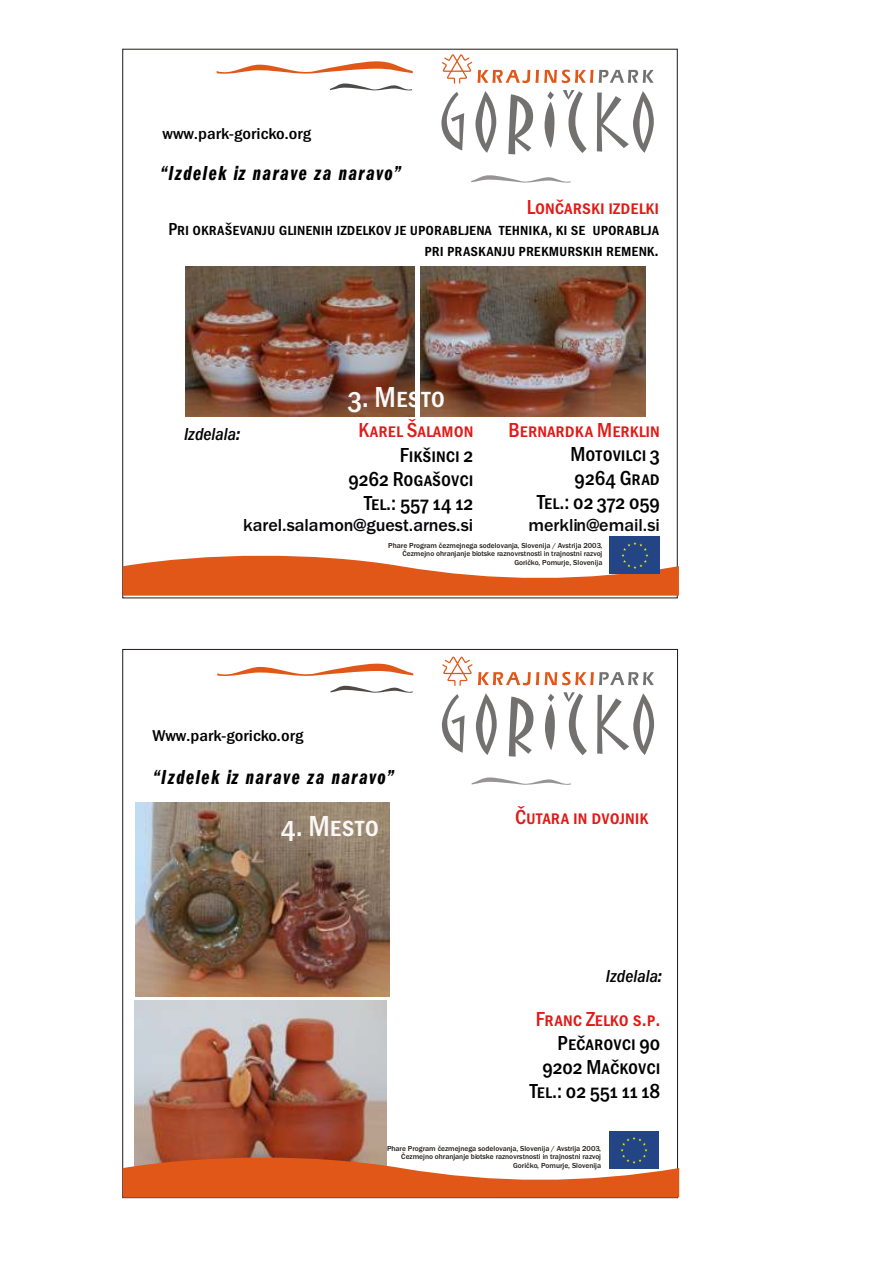
<style>
.page{position:relative;width:894px;height:1263px;background:#fff}
.page>*{position:absolute;margin:0;border:0;box-sizing:border-box;transform-origin:0 0}
.t1{font:500 condensed 30px "Franklin Got SC Itc TEE";letter-spacing:.005em;color:#fafafa}
.t2{font:500 condensed 30px "Franklin Got SC Itc TEE";letter-spacing:.005em;color:#faf7f5}
.t3{font:500 condensed 21px/24.2px "Franklin Got SC Itc TEE";color:#000;text-align:right}
.t4{font:500 condensed 21px "Franklin Got SC Itc TEE";color:#e01a17}
.t5{font:21px "Franklin Got Itc TEE Demi Comp Ital";letter-spacing:.07em;color:#000}
.t6{font:500 condensed 18px/20.7px "Franklin Got SC Itc TEE";color:#000;text-align:right}
.t7{font:500 18px "Franklin Got Itc TEE";color:#050508}
.t8{font:italic 500 condensed 18px "Franklin Got Itc TEE";color:#000}
.t9{font:500 18px "Franklin Got Itc TEE";color:#08080a}
.t10{font:500 condensed 16.35px "Franklin Got Itc TEE";color:#000;scale:1.15 1}
.t11{font:500 7.5px/8.6px "Franklin Got Itc TEE";color:#1f1a17;text-align:right}
.s1{font-family:"Franklin Got Itc TEE Demi Comp Ital";font-weight:400;font-style:normal;font-stretch:normal}
</style>
<div class="page">
<svg style="left:471px;top:175px;width:100px;height:8px"></svg>
<svg style="left:441px;top:92px;width:23px;height:59px"></svg>
<svg style="left:475px;top:91px;width:21px;height:62px"></svg>
<svg style="left:508px;top:94px;width:25px;height:60px"></svg>
<svg style="left:545px;top:91px;width:9px;height:57px"></svg>
<svg style="left:563px;top:90px;width:24px;height:63px"></svg>
<svg style="left:597px;top:91px;width:57px;height:62px"></svg>
<svg style="left:442px;top:54px;width:212px;height:29px"></svg>
<svg style="left:330px;top:83px;width:82px;height:8px"></svg>
<svg style="left:217px;top:61px;width:196px;height:13px"></svg>
<div style="left:610px;top:536px;width:50px;height:38px;background:#244585"></div>
<svg style="left:123px;top:542px;width:556px;height:54px"></svg>
<img style="left:185px;top:266px;width:230px;height:151px">
<img style="left:420px;top:266px;width:225px;height:150px">
<img style="left:134px;top:1001px;width:253px;height:136px">
<img style="left:135px;top:803px;width:255px;height:193px">
<svg style="left:472px;top:777px;width:99px;height:8px"></svg>
<svg style="left:442px;top:694px;width:23px;height:59px"></svg>
<svg style="left:476px;top:693px;width:21px;height:62px"></svg>
<svg style="left:509px;top:697px;width:24px;height:60px"></svg>
<svg style="left:545px;top:694px;width:10px;height:56px"></svg>
<svg style="left:563px;top:692px;width:24px;height:63px"></svg>
<svg style="left:597px;top:693px;width:57px;height:62px"></svg>
<svg style="left:545px;top:672px;width:109px;height:13px"></svg>
<svg style="left:442px;top:657px;width:97px;height:29px"></svg>
<svg style="left:330px;top:686px;width:83px;height:7px"></svg>
<svg style="left:217px;top:663px;width:196px;height:13px"></svg>
<div style="left:609px;top:1131px;width:50px;height:38px;background:#244585"></div>
<svg style="left:123px;top:1137px;width:556px;height:60px"></svg>
<h3 class="t10" style="left:163px;top:127px;width:131px">www.park-goricko.org</h3>
<h2 class="t5" style="left:160px;top:164px;width:242px">“Izdelek iz narave za naravo”</h2>
<h2 class="t4" style="left:527px;top:198px;width:134px">Lončarski izdelki</h2>
<h3 class="t6" style="left:168px;top:220px;width:492px">Pri okraševanju glinenih izdelkov je uporabljena tehnika, ki se uporablja pri praskanju prekmurskih remenk.</h3>
<h1 class="t1" style="left:348px;top:385px;width:99px">3. Mesto</h1>
<h2 class="t4" style="left:358px;top:422px;width:117px">Karel Šalamon</h2>
<h2 class="t3" style="left:348px;top:444px;width:126px">Fikšinci 2<br>9262 Rogašovci<br>Tel.: 557 14 12</h2>
<h3 class="t7" style="left:243px;top:518px;width:231px">karel.salamon@guest.arnes.si</h3>
<h3 class="t8" style="left:184px;top:426px;width:58px">Izdelala<span class="s1">:</span></h3>
<h2 class="t4" style="left:508px;top:421px;width:153px">Bernardka Merklin</h2>
<h2 class="t3" style="left:537px;top:444px;width:124px">Motovilci 3<br>9264 Grad<br>Tel.: 02 372 059</h2>
<h3 class="t9" style="left:528px;top:517px;width:133px">merklin@email.si</h3>
<p class="t11" style="left:388px;top:541px;width:216px">Phare Program čezmejnega sodelovanja, Slovenija / Avstrija 2003,<br>Čezmejno ohranjanje biotske raznovrstnosti in trajnostni razvoj<br>Goričko, Pomurje, Slovenija</p>
<h3 class="t10" style="left:152px;top:729px;width:133px">Www.park-goricko.org</h3>
<h2 class="t5" style="left:153px;top:768px;width:242px">“Izdelek iz narave za naravo”</h2>
<h1 class="t2" style="left:281px;top:813px;width:100px">4. Mesto</h1>
<h2 class="t4" style="left:515px;top:809px;width:135px">Čutara in dvojnik</h2>
<h3 class="t8" style="left:606px;top:968px;width:58px">Izdelala<span class="s1">:</span></h3>
<h2 class="t4" style="left:536px;top:1010px;width:126px">Franc Zelko s.p.</h2>
<h2 class="t3" style="left:530px;top:1032px;width:132px">Pečarovci 90<br>9202 Mačkovci<br>Tel.: 02 551 11 18</h2>
<p class="t11" style="left:387px;top:1145px;width:216px">Phare Program čezmejnega sodelovanja, Slovenija / Avstrija 2003,<br>Čezmejno ohranjanje biotske raznovrstnosti in trajnostni razvoj<br>Goričko, Pomurje, Slovenija</p>
</div>
